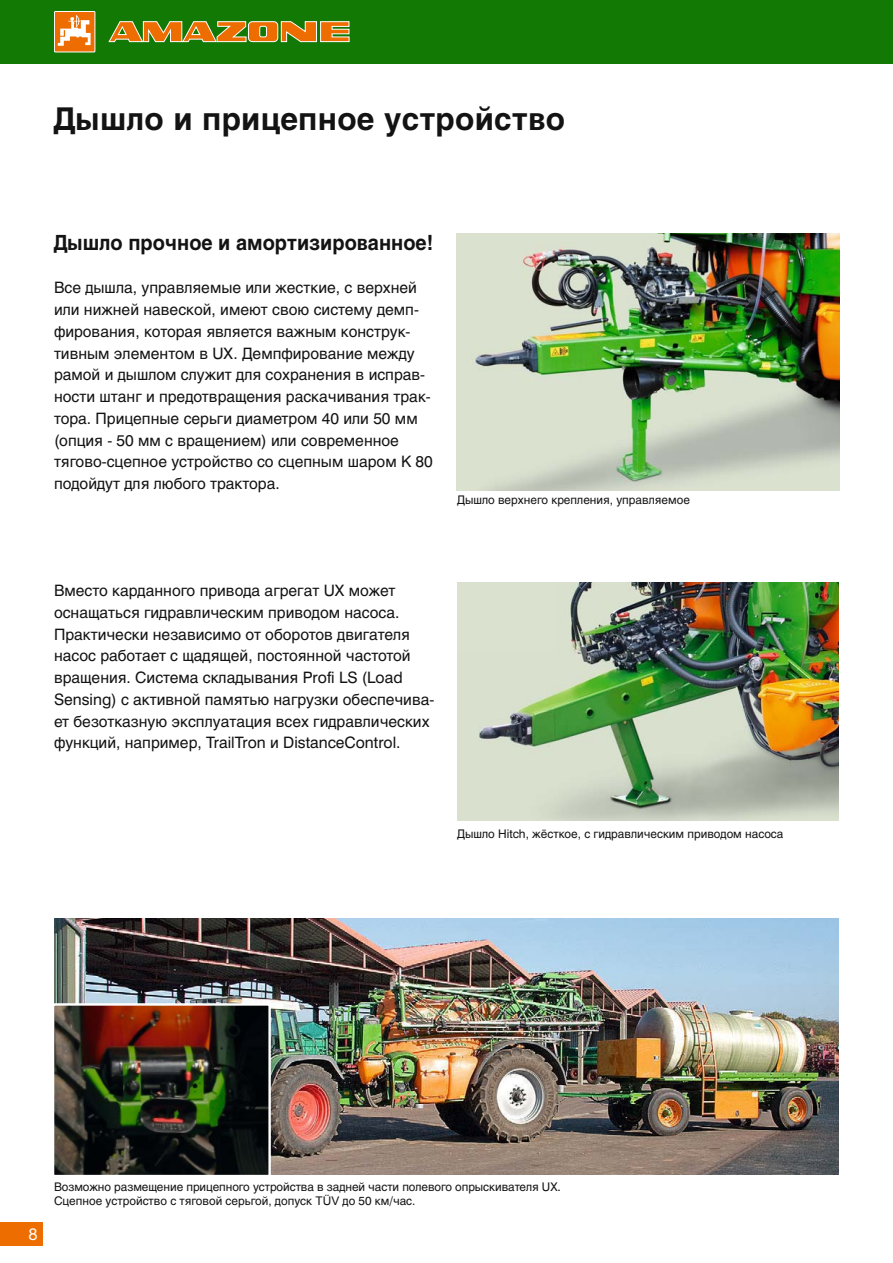
<style>
.page{position:relative;width:893px;height:1263px;background:#fff}
.page>*{position:absolute;margin:0;border:0;box-sizing:border-box;transform-origin:0 0}
.t1{font:700 31.5px "Swiss 721 Cyr";letter-spacing:.01em;color:#141314}
.t2{font:700 21px "Swiss 721 Cyr";color:#141314;scale:.95 1}
.t3{font:16.5px "Helvetica Neue";color:#fff}
.t4{font:15.75px/21.8px "Swiss 721 Cyr";color:#141314}
.t5{font:11.85px/13.5px "Swiss 721 Cyr";color:#141314}
.s1{font-family:"Helvetica Neue"}
.s2{font-family:"Arial"}
</style>
<div class="page">
<div style="left:0;top:0;width:893px;height:64px;background:#127904"></div>
<svg style="left:108px;top:21px;width:242px;height:22px"></svg>
<div style="left:54px;top:11px;width:41px;height:41px;background:#ed6d00"></div>
<div style="left:54px;top:11px;width:41px;height:41px;border:1px solid #fff"></div>
<svg style="left:58px;top:15px;width:33px;height:31px"></svg>
<div style="left:0;top:1222px;width:43px;height:24px;background:#ed6d00"></div>
<img style="left:457px;top:234px;width:382px;height:256px">
<img style="left:54px;top:918px;width:785px;height:257px">
<img style="left:55px;top:1006px;width:213px;height:168px">
<div style="left:52px;top:1003px;width:219px;height:174px;border:2px solid #fff"></div>
<img style="left:457px;top:583px;width:382px;height:238px">
<div style="left:457px;top:583px;width:98px;height:69px;background:#dae1ce"></div>
<h1 class="t1" style="left:54px;top:106px;width:513px">Дышло и прицепное устройство</h1>
<h2 class="t2" style="left:54px;top:233px;width:401px">Дышло прочное и амортизированное!</h2>
<p class="t4" style="left:54px;top:278px;width:380px">Все дышла, управляемые или жесткие, с верхней или нижней навеской, имеют свою систему демп&shy;фирования, которая является важным конструк&shy;тивным элементом в UX. Демпфирование между рамой и дышлом служит для сохранения в исправ&shy;ности штанг и предотвращения раскачивания трак&shy;тора. Прицепные серьги диаметром 40 или 50 мм (опция - 50 мм с вращением) или современное тягово-сцепное устройство со сцепным шаром K 80 подойдут для любого трактора.</p>
<p class="t5" style="left:457px;top:493px;width:234px">Дышло верхнего крепления, управляемое</p>
<p class="t4" style="left:54px;top:580px;width:382px">Вместо карданного привода агрегат UX может оснащаться гидравлическим приводом насоса.<br>Практически независимо от оборотов двигателя насос работает с щадящей, постоянной частотой вращения. Система складывания Profi LS (Load Sensing) с активной памятью нагрузки обеспечива&shy;ет безотказную эксплуатация всех гидравлических функций, например, TrailTron и DistanceControl.</p>
<p class="t5" style="left:457px;top:828px;width:328px">Дышло Hitch, жёсткое, с гидравлическим приводом насоса</p>
<p class="t3" style="left:28px;top:1228px;width:11px">8</p>
<p class="t5" style="left:54px;top:1181px;width:508px">Возможно размещение прицепного устройства в задней части полевого опрыскивателя UX<span class="s1">.<br></span>Сцепное устройство с тяговой серьгой, допуск <span class="s2">TÜV</span> до 50 км/час.</p>
</div>
